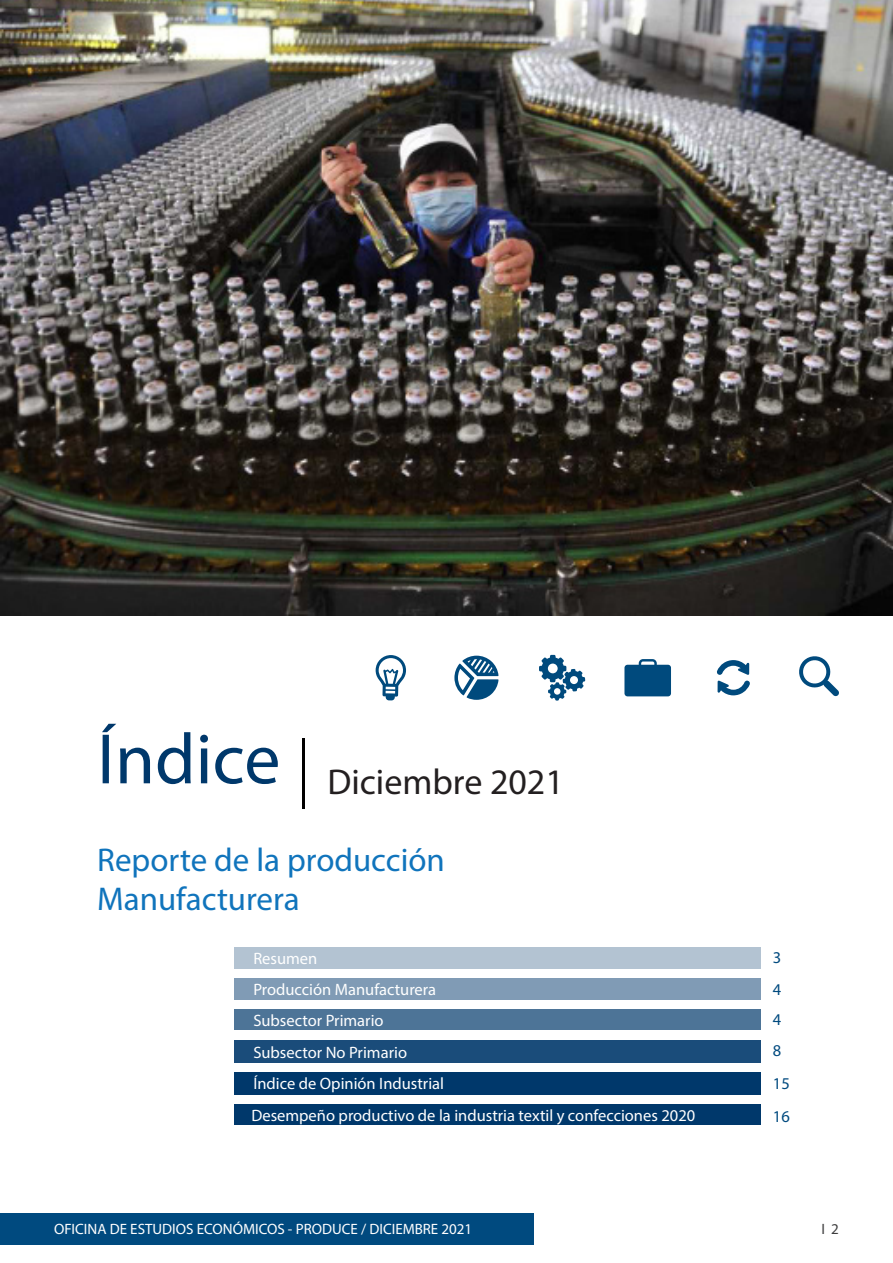
<style>
.page{position:relative;width:893px;height:1263px;background:#fff}
.page>*{position:absolute;margin:0;border:0;box-sizing:border-box;transform-origin:0 0}
.t1{font:72px "Myriad Pro";color:#00386b}
.t2{font:36px "Myriad Pro";color:#231f20}
.t3{font:33px "Myriad Pro";color:#1074bc}
.t4{font:16.5px/31.3px "Myriad Pro";color:#fff}
.t5{font:16.5px "Myriad Pro";color:#004a7f}
.t6{font:15px "Myriad Pro";color:#fff}
.t7{font:15px "Myriad Pro";color:#3e3e3f}
</style>
<div class="page">
<div style="left:0;top:1213px;width:534px;height:32px;background:#004a7f"></div>
<hr style="left:892px;top:1213px;width:1px;height:32px;background:#004a7f">
<div style="left:234px;top:946px;width:527px;height:22px;background:#b3c3d2"></div>
<div style="left:234px;top:978px;width:527px;height:21px;background:#809bb5"></div>
<div style="left:234px;top:1009px;width:527px;height:21px;background:#4d7497"></div>
<div style="left:234px;top:1041px;width:526px;height:22px;background:#1a4c7a"></div>
<div style="left:234px;top:1072px;width:527px;height:22px;background:#00386b"></div>
<hr style="left:302px;top:738px;width:2px;height:71px;background:#010000">
<svg style="left:376px;top:655px;width:30px;height:45px"></svg>
<svg style="left:454px;top:656px;width:44px;height:44px"></svg>
<svg style="left:539px;top:655px;width:46px;height:46px"></svg>
<svg style="left:799px;top:656px;width:40px;height:40px"></svg>
<svg style="left:624px;top:659px;width:47px;height:37px;background:#22628e"></svg>
<svg style="left:717px;top:660px;width:33px;height:35px"></svg>
<div style="left:234px;top:1104px;width:527px;height:21px;background:#00386b"></div>
<img style="left:0;top:0;width:893px;height:616px">
<p class="t1" style="left:97px;top:715px;width:185px">Índice</p>
<p class="t2" style="left:327px;top:760px;width:238px">Diciembre 2021</p>
<p class="t3" style="left:97px;top:839px;width:349px">Reporte de la producción</p>
<p class="t3" style="left:97px;top:879px;width:204px">Manufacturera</p>
<p class="t4" style="left:253px;top:942px;width:192px">Resumen<br>Producción Manufacturera<br>Subsector Primario<br>Subsector No Primario<br>Índice de Opinión Industrial</p>
<p class="t5" style="left:773px;top:947px;width:10px">3</p>
<p class="t5" style="left:773px;top:979px;width:10px">4</p>
<p class="t5" style="left:773px;top:1009px;width:10px">4</p>
<p class="t5" style="left:773px;top:1041px;width:10px">8</p>
<p class="t5" style="left:773px;top:1073px;width:18px">15</p>
<p class="t4" style="left:251px;top:1099px;width:445px">Desempeño productivo de la industria textil y confecciones 2020</p>
<p class="t5" style="left:773px;top:1107px;width:18px">16</p>
<p class="t6" style="left:54px;top:1220px;width:420px">OFICINA DE ESTUDIOS ECONÓMICOS - PRODUCE / DICIEMBRE 2021</p>
<p class="t7" style="left:821px;top:1220px;width:19px">I 2</p>
</div>
